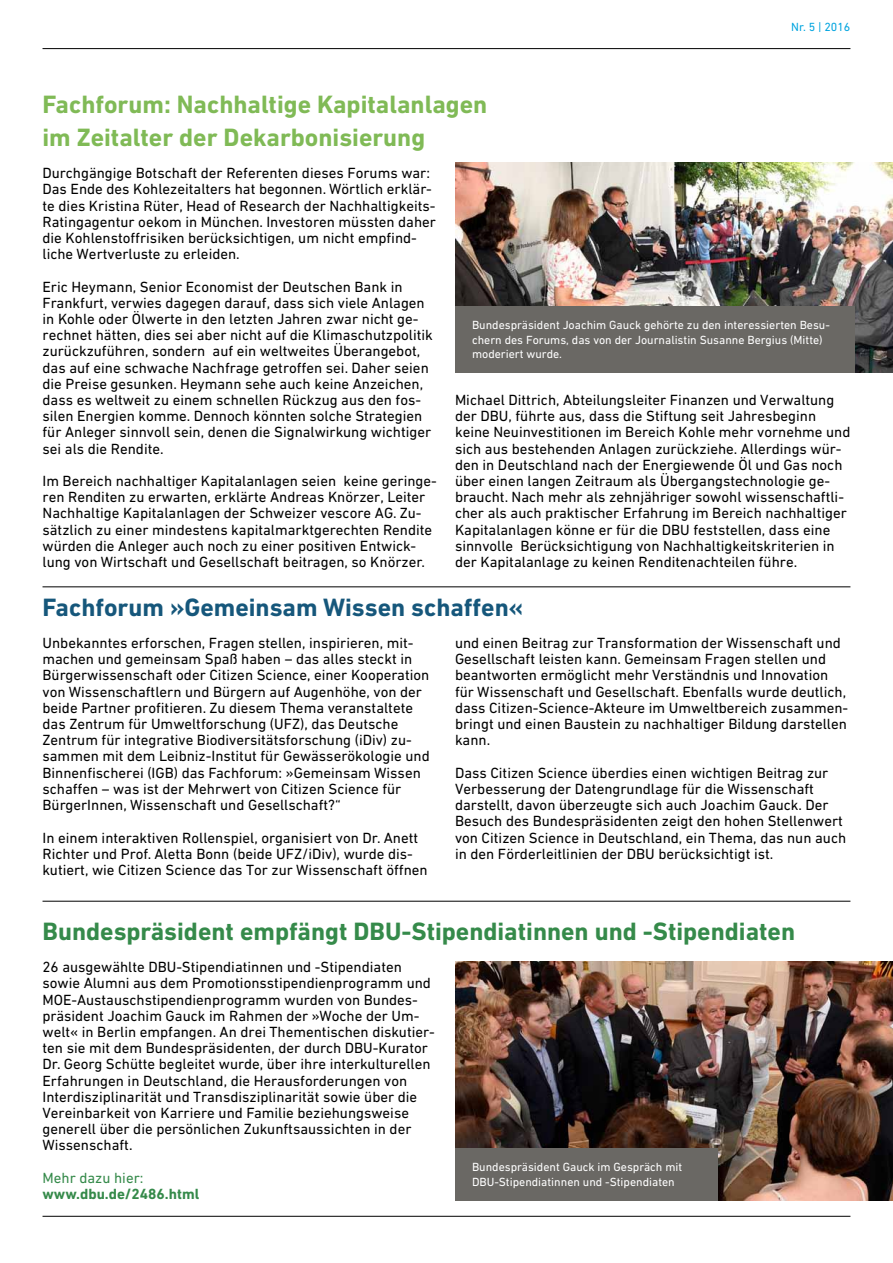
<style>
.page{position:relative;width:893px;height:1263px;background:#fff}
.page>*{position:absolute;margin:0;border:0;box-sizing:border-box;transform-origin:0 0}
.Überschrift_17pt_grü{font:700 25.5px/32.4px "DIN Next W1 G";color:#80ba56}
.Überschrift_17pt_grü-2{font:700 25.5px "DIN Next W1 G";color:#358a4a}
.Überschrift_17pt_bla{font:700 25.5px "DIN Next W1 G";color:#16577b}
.Text_10pt_schwarz{font:15px/16.2px "DIN Next W1 G";color:#000}
.Überschrift_10pt_grü{font:700 15px "DIN Next W1 G";color:#358a4a}
.Text_10pt_grün_dkl{font:15px "DIN Next W1 G";color:#358a4a}
.BU_weiß{font:12px/14.4px "DIN Next W1 G";color:#fff}
.t1{font:12px "DIN Next W1 G";color:#00a4df}
</style>
<div class="page">
<hr style="left:43px;top:586px;width:807px;height:1px;background:#000">
<hr style="left:43px;top:901px;width:807px;height:1px;background:#000">
<img style="left:455px;top:961px;width:438px;height:239px">
<img style="left:455px;top:162px;width:438px;height:211px">
<div style="left:455px;top:306px;width:399px;height:67px;background:#6a6864"></div>
<div style="left:455px;top:1148px;width:263px;height:52px;background:#6a6864"></div>
<hr style="left:43px;top:1216px;width:807px;height:1px;background:#000">
<hr style="left:43px;top:48px;width:807px;height:1px;background:#000">
<p class="Überschrift_17pt_grü" style="left:43px;top:88px;width:446px">Fachforum: Nachhaltige Kapitalanlagen im Zeitalter der Dekarbonisierung</p>
<p class="t1" style="left:791px;top:20px;width:61px">Nr. 5 | 2016</p>
<p class="Text_10pt_schwarz" style="left:43px;top:165px;width:395px">Durchgängige Botschaft der Referenten dieses Forums war:<br>Das Ende des Kohlezeitalters hat begonnen. Wörtlich erklär&shy;te dies Kristina Rüter, Head of Research der Nachhaltigkeits-Ratingagentur oekom in München. Investoren müssten daher die Kohlenstoffrisiken berücksichtigen, um nicht empfind&shy;liche Wertverluste zu erleiden.</p>
<p class="Text_10pt_schwarz" style="left:43px;top:278px;width:392px">Eric Heymann, Senior Economist der Deutschen Bank in Frankfurt, verwies dagegen darauf, dass sich viele Anlagen in Kohle oder Ölwerte in den letzten Jahren zwar nicht ge&shy;rechnet hätten, dies sei aber nicht auf die Klimaschutzpolitik zurückzuführen, sondern auf ein weltweites Überangebot, das auf eine schwache Nachfrage getroffen sei. Daher seien die Preise gesunken. Heymann sehe auch keine Anzeichen, dass es weltweit zu einem schnellen Rückzug aus den fos&shy;silen Energien komme. Dennoch könnten solche Strategien für Anleger sinnvoll sein, denen die Signalwirkung wichtiger sei als die Rendite.</p>
<p class="Text_10pt_schwarz" style="left:43px;top:473px;width:396px">Im Bereich nachhaltiger Kapitalanlagen seien keine geringe&shy;ren Renditen zu erwarten, erklärte Andreas Knörzer, Leiter Nachhaltige Kapitalanlagen der Schweizer vescore AG. Zu&shy;sätzlich zu einer mindestens kapitalmarktgerechten Rendite würden die Anleger auch noch zu einer positiven Entwick&shy;lung von Wirtschaft und Gesellschaft beitragen, so Knörzer.</p>
<p class="BU_weiß" style="left:472px;top:318px;width:359px">Bundespräsident Joachim Gauck gehörte zu den interessierten Besu&shy;chern des Forums, das von der Journalistin Susanne Bergius (Mitte) moderiert wurde.</p>
<p class="Text_10pt_schwarz" style="left:455px;top:392px;width:397px">Michael Dittrich, Abteilungsleiter Finanzen und Verwaltung der DBU, führte aus, dass die Stiftung seit Jahresbeginn keine Neuinvestitionen im Bereich Kohle mehr vornehme und sich aus bestehenden Anlagen zurückziehe. Allerdings wür&shy;den in Deutschland nach der Energiewende Öl und Gas noch über einen langen Zeitraum als Übergangstechnologie ge&shy;braucht. Nach mehr als zehnjähriger sowohl wissenschaftli&shy;cher als auch praktischer Erfahrung im Bereich nachhaltiger Kapitalanlagen könne er für die DBU feststellen, dass eine sinnvolle Berücksichtigung von Nachhaltigkeitskriterien in der Kapitalanlage zu keinen Renditenachteilen führe.</p>
<p class="Überschrift_17pt_bla" style="left:43px;top:592px;width:482px">Fachforum »Gemeinsam Wissen schaffen«</p>
<p class="Text_10pt_schwarz" style="left:43px;top:635px;width:389px">Unbekanntes erforschen, Fragen stellen, inspirieren, mit&shy;machen und gemeinsam Spaß haben – das alles steckt in Bürgerwissenschaft oder Citizen Science, einer Kooperation von Wissenschaftlern und Bürgern auf Augenhöhe, von der beide Partner profitieren. Zu diesem Thema veranstaltete das Zentrum für Umweltforschung (UFZ), das Deutsche Zentrum für integrative Biodiversitätsforschung (iDiv) zu&shy;sammen mit dem Leibniz-Institut für Gewässerökologie und Binnenfischerei (IGB) das Fachforum: »Gemeinsam Wissen schaffen – was ist der Mehrwert von Citizen Science für BürgerInnen, Wissenschaft und Gesellschaft?“</p>
<p class="Text_10pt_schwarz" style="left:43px;top:829px;width:387px">In einem interaktiven Rollenspiel, organisiert von Dr. Anett<br>Richter und Prof. Aletta Bonn (beide UFZ/iDiv), wurde dis&shy;kutiert, wie Citizen Science das Tor zur Wissenschaft öffnen</p>
<p class="Text_10pt_schwarz" style="left:455px;top:635px;width:395px">und einen Beitrag zur Transformation der Wissenschaft und Gesellschaft leisten kann. Gemeinsam Fragen stellen und beantworten ermöglicht mehr Verständnis und Innovation für Wissenschaft und Gesellschaft. Ebenfalls wurde deutlich, dass Citizen-Science-Akteure im Umweltbereich zusammen&shy;bringt und einen Baustein zu nachhaltiger Bildung darstellen kann.</p>
<p class="Text_10pt_schwarz" style="left:455px;top:764px;width:393px">Dass Citizen Science überdies einen wichtigen Beitrag zur Verbesserung der Datengrundlage für die Wissenschaft darstellt, davon überzeugte sich auch Joachim Gauck. Der Besuch des Bundespräsidenten zeigt den hohen Stellenwert von Citizen Science in Deutschland, ein Thema, das nun auch in den Förderleitlinien der DBU berücksichtigt ist.</p>
<p class="Überschrift_17pt_grü-2" style="left:43px;top:916px;width:754px">Bundespräsident empfängt DBU-Stipendiatinnen und -Stipendiaten</p>
<p class="Text_10pt_schwarz" style="left:43px;top:959px;width:394px">26 ausgewählte DBU-Stipendiatinnen und -Stipendiaten sowie Alumni aus dem Promotionsstipendienprogramm und MOE-Austauschstipendienprogramm wurden von Bundes&shy;präsident Joachim Gauck im Rahmen der »Woche der Um&shy;welt« in Berlin empfangen. An drei Thementischen diskutier&shy;ten sie mit dem Bundespräsidenten, der durch DBU-Kurator Dr. Georg Schütte begleitet wurde, über ihre interkulturellen Erfahrungen in Deutschland, die Herausforderungen von Interdisziplinarität und Transdisziplinarität sowie über die Vereinbarkeit von Karriere und Familie beziehungsweise generell über die persönlichen Zukunftsaussichten in der Wissenschaft.</p>
<p class="Text_10pt_grün_dkl" style="left:43px;top:1169px;width:102px">Mehr dazu hier:</p>
<h1 class="Überschrift_10pt_grü" style="left:43px;top:1185px;width:158px">www.dbu.de/2486.html</h1>
<p class="BU_weiß" style="left:472px;top:1160px;width:212px">Bundespräsident Gauck im Gespräch mit<br>DBU-Stipendiatinnen und -Stipendiaten</p>
</div>
